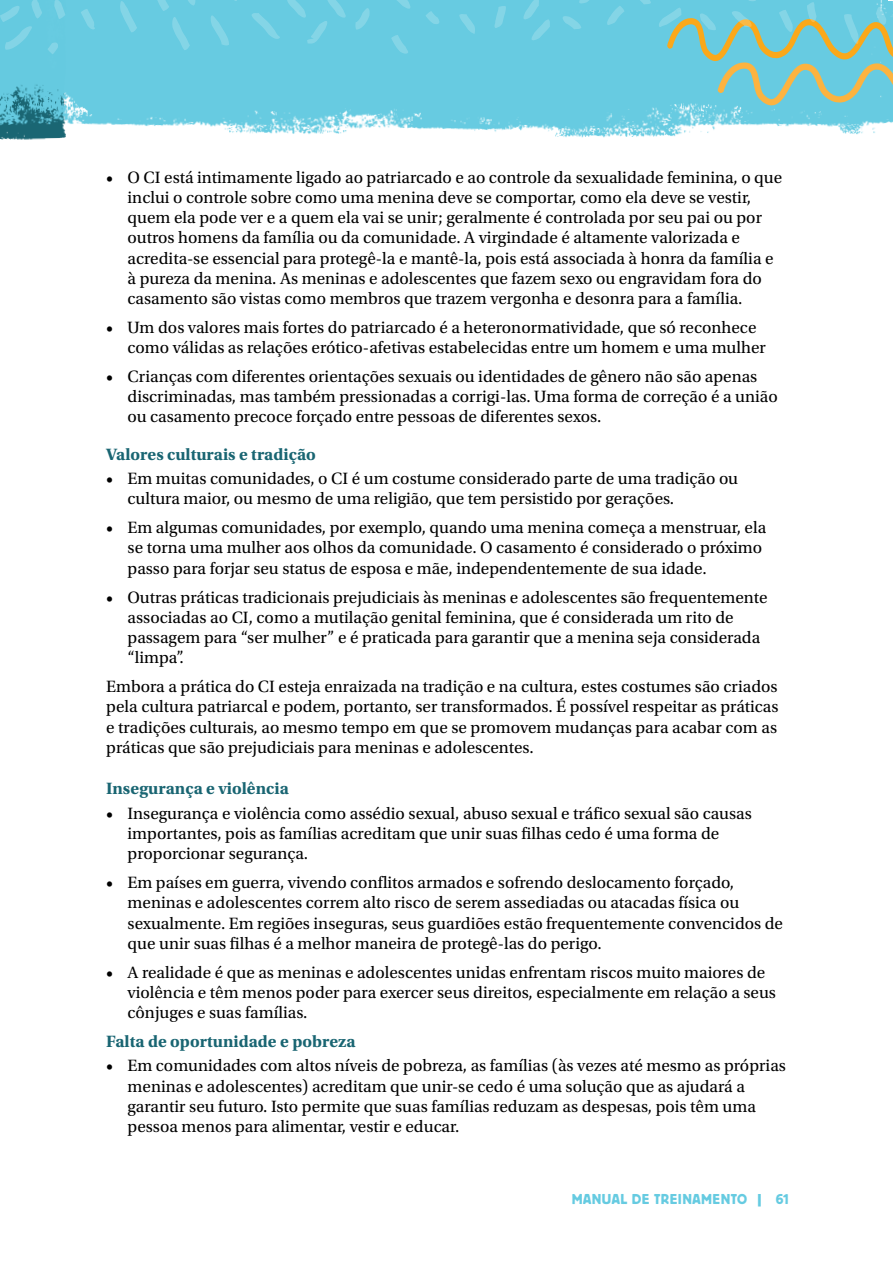
<style>
.page{position:relative;width:893px;height:1263px;background:#fff}
.page>*{position:absolute;margin:0;border:0;box-sizing:border-box;transform-origin:0 0}
.t1{font:17.25px/20.2px "Utopia Std";color:#000}
.t2{font:700 17.25px "Utopia Std";color:#196572}
.t3{font:15px "Platz";letter-spacing:.03em;color:#66cbe1}
</style>
<div class="page">
<img style="left:0;top:0;width:893px;height:140px">
<svg style="left:659px;top:0;width:234px;height:109px;background:#7dc7c7"></svg>
<svg style="left:635px;top:0;width:16px;height:4px"></svg>
<svg style="left:607px;top:6px;width:17px;height:19px"></svg>
<svg style="left:579px;top:0;width:20px;height:4px"></svg>
<svg style="left:562px;top:16px;width:19px;height:13px"></svg>
<svg style="left:523px;top:0;width:27px;height:41px"></svg>
<svg style="left:494px;top:6px;width:12px;height:22px"></svg>
<svg style="left:81px;top:9px;width:14px;height:20px"></svg>
<svg style="left:120px;top:1px;width:17px;height:31px"></svg>
<svg style="left:153px;top:0;width:16px;height:11px"></svg>
<svg style="left:179px;top:0;width:17px;height:6px"></svg>
<svg style="left:211px;top:15px;width:18px;height:31px"></svg>
<svg style="left:172px;top:17px;width:18px;height:33px"></svg>
<svg style="left:231px;top:0;width:14px;height:1px"></svg>
<svg style="left:251px;top:13px;width:29px;height:26px"></svg>
<svg style="left:287px;top:0;width:59px;height:44px;background:#6ccce1"></svg>
<svg style="left:355px;top:8px;width:15px;height:22px"></svg>
<svg style="left:390px;top:0;width:21px;height:9px"></svg>
<svg style="left:391px;top:35px;width:17px;height:19px"></svg>
<svg style="left:425px;top:11px;width:15px;height:13px"></svg>
<svg style="left:459px;top:14px;width:16px;height:20px"></svg>
<svg style="left:0;top:0;width:65px;height:54px;background:#6bcce1"></svg>
<p class="t1" style="left:128px;top:167px;width:656px;text-indent:-21px">• O CI está intimamente ligado ao patriarcado e ao controle da sexualidade feminina, o que inclui o controle sobre como uma menina deve se comportar, como ela deve se vestir, quem ela pode ver e a quem ela vai se unir; geralmente é controlada por seu pai ou por outros homens da família ou da comunidade. A virgindade é altamente valorizada e acredita-se essencial para protegê-la e mantê-la, pois está associada à honra da família e à pureza da menina. As meninas e adolescentes que fazem sexo ou engravidam fora do casamento são vistas como membros que trazem vergonha e desonra para a família.</p>
<p class="t1" style="left:128px;top:317px;width:640px;text-indent:-21px">• Um dos valores mais fortes do patriarcado é a heteronormatividade, que só reconhece como válidas as relações erótico-afetivas estabelecidas entre um homem e uma mulher</p>
<p class="t1" style="left:128px;top:367px;width:652px;text-indent:-21px">• Crianças com diferentes orientações sexuais ou identidades de gênero não são apenas discriminadas, mas também pressionadas a corrigi-las. Uma forma de correção é a união ou casamento precoce forçado entre pessoas de diferentes sexos.</p>
<p class="t2" style="left:106px;top:444px;width:211px">Valores culturais e tradição</p>
<p class="t1" style="left:128px;top:469px;width:612px;text-indent:-21px">• Em muitas comunidades, o CI é um costume considerado parte de uma tradição ou cultura maior, ou mesmo de uma religião, que tem persistido por gerações.</p>
<p class="t1" style="left:128px;top:518px;width:640px;text-indent:-21px">• Em algumas comunidades, por exemplo, quando uma menina começa a menstruar, ela se torna uma mulher aos olhos da comunidade. O casamento é considerado o próximo passo para forjar seu status de esposa e mãe, independentemente de sua idade.</p>
<p class="t1" style="left:128px;top:587px;width:642px;text-indent:-21px">• Outras práticas tradicionais prejudiciais às meninas e adolescentes são frequentemente associadas ao CI, como a mutilação genital feminina, que é considerada um rito de passagem para “ser mulher” e é praticada para garantir que a menina seja considerada “limpa”.</p>
<p class="t1" style="left:106px;top:677px;width:674px;text-align:justify">Embora a prática do CI esteja enraizada na tradição e na cultura, estes costumes são criados pela cultura patriarcal e podem, portanto, ser transformados. É possível respeitar as práticas e tradições culturais, ao mesmo tempo em que se promovem mudanças para acabar com as práticas que são prejudiciais para meninas e adolescentes.</p>
<p class="t2" style="left:106px;top:779px;width:184px">Insegurança e violência</p>
<p class="t1" style="left:128px;top:803px;width:626px;text-indent:-21px">• Insegurança e violência como assédio sexual, abuso sexual e tráfico sexual são causas importantes, pois as famílias acreditam que unir suas filhas cedo é uma forma de proporcionar segurança.</p>
<p class="t1" style="left:128px;top:873px;width:657px;text-indent:-21px">• Em países em guerra, vivendo conflitos armados e sofrendo deslocamento forçado, meninas e adolescentes correm alto risco de serem assediadas ou atacadas física ou sexualmente. Em regiões inseguras, seus guardiões estão frequentemente convencidos de que unir suas filhas é a melhor maneira de protegê-las do perigo.</p>
<p class="t1" style="left:128px;top:962px;width:650px;text-indent:-21px">• A realidade é que as meninas e adolescentes unidas enfrentam riscos muito maiores de violência e têm menos poder para exercer seus direitos, especialmente em relação a seus cônjuges e suas famílias.</p>
<p class="t2" style="left:106px;top:1031px;width:251px">Falta de oportunidade e pobreza</p>
<p class="t1" style="left:128px;top:1056px;width:660px;text-indent:-21px">• Em comunidades com altos níveis de pobreza, as famílias (às vezes até mesmo as próprias meninas e adolescentes) acreditam que unir-se cedo é uma solução que as ajudará a garantir seu futuro. Isto permite que suas famílias reduzam as despesas, pois têm uma pessoa menos para alimentar, vestir e educar.</p>
<p class="t3" style="left:572px;top:1191px;width:219px">MANUAL DE TREINAMENTO | 61</p>
</div>
